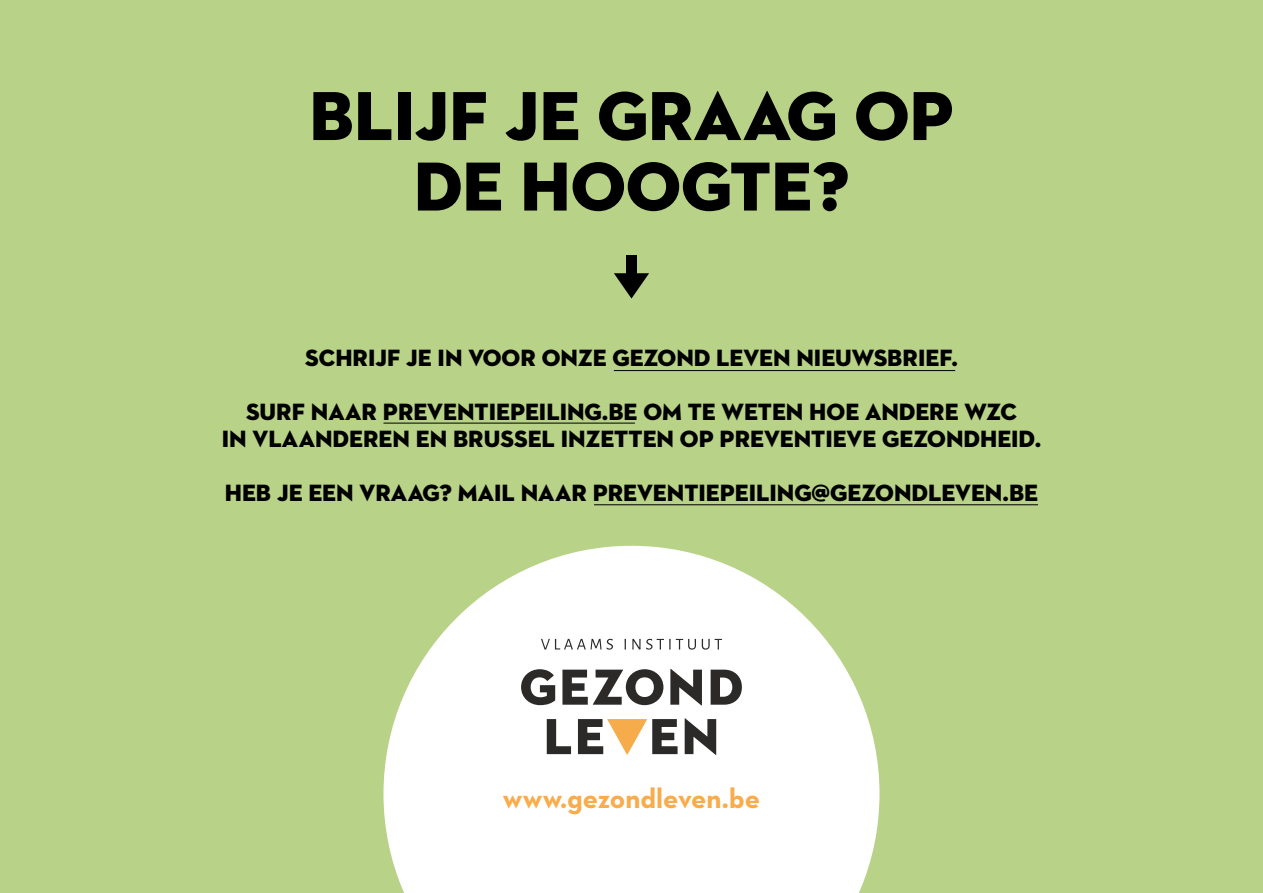
<style>
.page{position:relative;width:1263px;height:893px;background:#b8d288}
.page>*{position:absolute;margin:0;border:0;box-sizing:border-box;transform-origin:0 0}
.t1{font:70.5px/70.5px "Neutraface 2 Display Titling";color:#000;text-align:center}
.t2{font:700 28.5px "Neutraface 2 Text";color:#f8ac4b}
.t3{font:24px/27px "Neutraface 2 Display Titling";color:#000;text-align:center}
</style>
<div class="page">
<svg style="left:614px;top:273px;width:35px;height:26px"></svg>
<div style="left:627px;top:256px;width:10px;height:26px;background:#000"></div>
<svg style="left:383px;top:546px;width:496px;height:347px;fill:#fff"></svg>
<svg style="left:547px;top:719px;width:24px;height:35px"></svg>
<svg style="left:578px;top:719px;width:99px;height:36px;background:#ae9e8a"></svg>
<svg style="left:685px;top:718px;width:31px;height:37px"></svg>
<svg style="left:521px;top:669px;width:34px;height:36px"></svg>
<svg style="left:562px;top:669px;width:101px;height:36px;background:#878686"></svg>
<svg style="left:670px;top:669px;width:32px;height:37px"></svg>
<svg style="left:711px;top:670px;width:31px;height:35px"></svg>
<svg style="left:541px;top:639px;width:60px;height:10px"></svg>
<svg style="left:607px;top:639px;width:6px;height:11px"></svg>
<svg style="left:632px;top:639px;width:64px;height:11px"></svg>
<svg style="left:702px;top:639px;width:20px;height:11px"></svg>
<hr style="left:383px;top:423px;width:252px;height:1px;background:#000">
<hr style="left:614px;top:370px;width:341px;height:1px;background:#000">
<hr style="left:594px;top:504px;width:444px;height:1px;background:#000">
<h1 class="t1" style="left:309px;top:81px;width:646px">BLIJF JE GRAAG OP<br>DE HOOGTE?</h1>
<p class="t3" style="left:305px;top:344px;width:654px">SCHRIJF JE IN VOOR ONZE GEZOND LEVEN NIEUWSBRIEF.</p>
<p class="t3" style="left:222px;top:398px;width:821px">SURF NAAR PREVENTIEPEILING.BE OM TE WETEN HOE ANDERE WZC<br>IN VLAANDEREN EN BRUSSEL INZETTEN OP PREVENTIEVE GEZONDHEID.</p>
<p class="t3" style="left:225px;top:479px;width:815px">HEB JE EEN VRAAG? MAIL NAAR PREVENTIEPEILING@GEZONDLEVEN.BE</p>
<p class="t2" style="left:503px;top:780px;width:259px">www.gezondleven.be</p>
</div>
